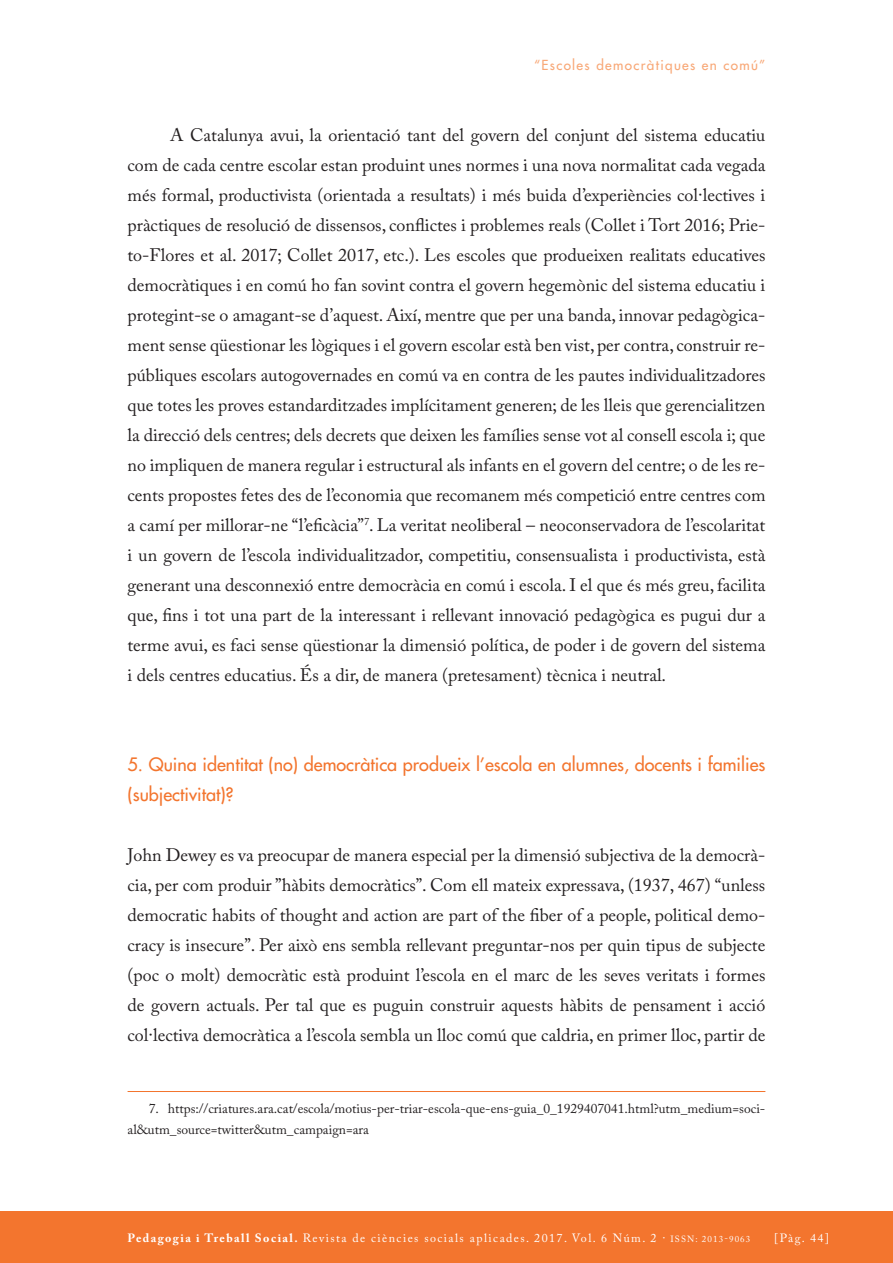
<style>
.page{position:relative;width:893px;height:1263px;background:#fff}
.page>*{position:absolute;margin:0;border:0;box-sizing:border-box;transform-origin:0 0}
.TEXT_COMU{font:18px/30px "Adobe Caslon Pro";color:#231f20;text-align:justify}
.INTERTITOLS{font:18px/30px "Futura";color:#f3752e}
.NOTES_PEU_PAGINA{font:13.5px/21px "Adobe Caslon Pro";color:#231f20}
.CAPÇALERA_DRETA{font:13.5px "Futura";letter-spacing:.1em;color:#f8a877}
.t1{font:12px "Adobe Caslon Pro";letter-spacing:.12em;color:#fff}
.s1{font-weight:700}
.s2{font-size:9px}
</style>
<div class="page">
<div style="left:0;top:1212px;width:893px;height:51px;background:#f3752e"></div>
<hr style="left:128px;top:1091px;width:637px;height:1px;background:#f3752e">
<p class="CAPÇALERA_DRETA" style="left:534px;top:57px;width:233px">“Escoles democràtiques en comú”</p>
<p class="TEXT_COMU" style="left:128px;top:120px;width:639px;text-indent:43px">A Catalunya avui, la orientació tant del govern del conjunt del sistema educatiu com de cada centre escolar estan produint unes normes i una nova normalitat cada vegada més formal, productivista (orientada a resultats) i més buida d’experiències col·lectives i pràctiques de resolució de dissensos, conflictes i problemes reals (Collet i Tort 2016; Prie&shy;to-Flores et al. 2017; Collet 2017, etc.). Les escoles que produeixen realitats educatives democràtiques i en comú ho fan sovint contra el govern hegemònic del sistema educatiu i protegint-se o amagant-se d’aquest. Així, mentre que per una banda, innovar pedagògica&shy;ment sense qüestionar les lògiques i el govern escolar està ben vist, per contra, construir re&shy;públiques escolars autogovernades en comú va en contra de les pautes individualitzadores que totes les proves estandarditzades implícitament generen; de les lleis que gerencialitzen la direcció dels centres; dels decrets que deixen les famílies sense vot al consell escola i; que no impliquen de manera regular i estructural als infants en el govern del centre; o de les re&shy;cents propostes fetes des de l’economia que recomanem més competició entre centres com a camí per millorar-ne “l’eficàcia”<sup>7</sup>. La veritat neoliberal – neoconservadora de l’escolaritat i un govern de l’escola individualitzador, competitiu, consensualista i productivista, està generant una desconnexió entre democràcia en comú i escola. I el que és més greu, facilita que, fins i tot una part de la interessant i rellevant innovació pedagògica es pugui dur a terme avui, es faci sense qüestionar la dimensió política, de poder i de govern del sistema i dels centres educatius. És a dir, de manera (pretesament) tècnica i neutral.</p>
<p class="INTERTITOLS" style="left:128px;top:749px;width:639px">5. Quina identitat (no) democràtica produeix l’escola en alumnes, docents i families (subjectivitat)?</p>
<p class="TEXT_COMU" style="left:128px;top:840px;width:639px">John Dewey es va preocupar de manera especial per la dimensió subjectiva de la democrà&shy;cia, per com produir ”hàbits democràtics”. Com ell mateix expressava, (1937, 467) “unless democratic habits of thought and action are part of the fiber of a people, political demo&shy;cracy is insecure”. Per això ens sembla rellevant preguntar-nos per quin tipus de subjecte (poc o molt) democràtic està produint l’escola en el marc de les seves veritats i formes de govern actuals. Per tal que es puguin construir aquests hàbits de pensament i acció col·lectiva democràtica a l’escola sembla un lloc comú que caldria, en primer lloc, partir de</p>
<p class="NOTES_PEU_PAGINA" style="left:128px;top:1098px;width:639px;text-indent:21px">7. https://criatures.ara.cat/escola/motius-per-triar-escola-que-ens-guia_0_1929407041.html?utm_medium=soci&shy;al&amp;utm_source=twitter&amp;utm_campaign=ara</p>
<p class="t1" style="left:128px;top:1231px;width:624px"><span class="s1">Pedagogia i Treball Social.</span> Revista de ciències socials aplicades. 2017. Vol. 6 Núm. 2 · <span class="s2">ISSN: 2013-9063</span></p>
<p class="t1" style="left:774px;top:1231px;width:56px">[Pàg. 44]</p>
</div>
